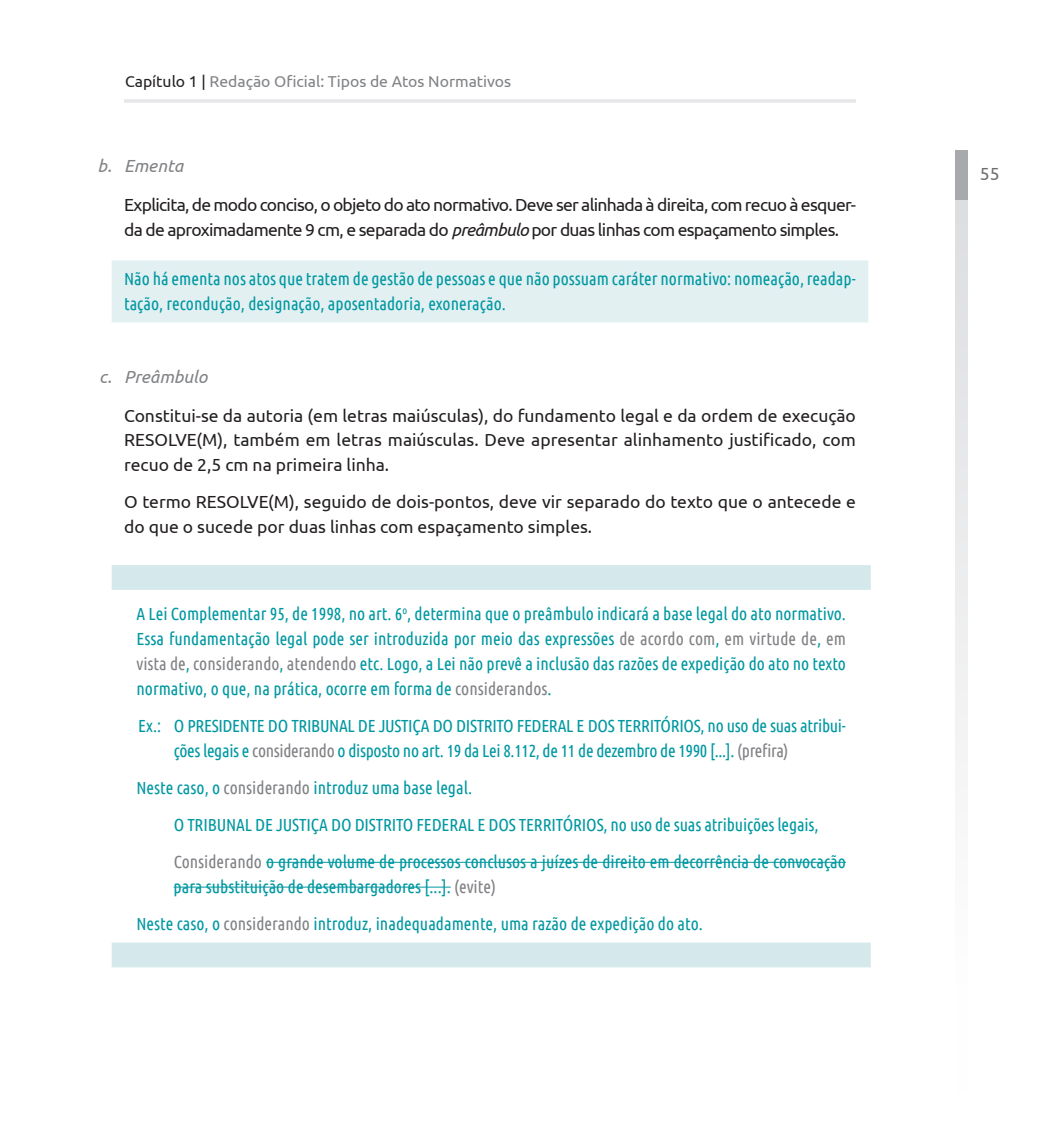
<style>
.page{position:relative;width:1042px;height:1141px;background:#fff}
.page>*{position:absolute;margin:0;border:0;box-sizing:border-box;transform-origin:0 0}
.t1{font:17.5px/24.8px "Ubuntu Condensed";color:#0098a1}
.t2{font:17.5px/24.8px "Ubuntu";letter-spacing:-.015em;color:#231f20;text-align:justify}
.t3{font:17.5px/24.8px "Ubuntu Condensed";letter-spacing:-.02em;color:#0098a1}
.t4{font:17.5px/24.8px "Ubuntu";letter-spacing:-.04em;color:#231f20}
.t5{font:italic 17.5px "Ubuntu";color:#808285}
.t6{font:17.5px "Ubuntu";color:#6c6d70}
.t7{font:15.75px "Ubuntu";color:#808285}
.s1{color:#231f20}
.s2{font-style:italic}
.s3{color:#808285}
</style>
<div class="page">
<svg style="left:955px;top:200px;width:12px;height:572px;fill:#e9e9ea"></svg>
<div style="left:955px;top:150px;width:12px;height:50px;background:#a8a9ad"></div>
<hr style="left:124px;top:99px;width:732px;height:4px;background:#e6e7e9">
<div style="left:112px;top:260px;width:756px;height:62px;background:#e2f0f2"></div>
<div style="left:112px;top:565px;width:759px;height:25px;background:#d5e9ec"></div>
<div style="left:112px;top:943px;width:759px;height:24px;background:#d5e9ec"></div>
<hr style="left:266px;top:862px;width:580px;height:1px;background:#0098a1">
<hr style="left:174px;top:887px;width:277px;height:1px;background:#0098a1">
<p class="t7" style="left:125px;top:72px;width:388px"><span class="s1">Capítulo 1 |</span> Redação Oficial: Tipos de Atos Normativos</p>
<p class="t5" style="left:98px;top:155px;width:87px">b. Ementa</p>
<p class="t4" style="left:124px;top:192px;width:733px">Explicita, de modo conciso, o objeto do ato normativo. Deve ser alinhada à direita, com recuo à esquer&shy;da de aproximadamente 9 cm, e separada do <span class="s2">preâmbulo</span> por duas linhas com espaçamento simples.</p>
<p class="t1" style="left:124px;top:266px;width:733px">Não há ementa nos atos que tratem de gestão de pessoas e que não possuam caráter normativo: nomeação, readap&shy;tação, recondução, designação, aposentadoria, exoneração.</p>
<p class="t5" style="left:99px;top:366px;width:110px">c. Preâmbulo</p>
<p class="t2" style="left:124px;top:402px;width:733px">Constitui-se da autoria (em letras maiúsculas), do fundamento legal e da ordem de execução RESOLVE(M), também em letras maiúsculas. Deve apresentar alinhamento justificado, com recuo de 2,5 cm na primeira linha.</p>
<p class="t2" style="left:124px;top:489px;width:733px">O termo RESOLVE(M), seguido de dois-pontos, deve vir separado do texto que o antecede e do que o sucede por duas linhas com espaçamento simples.</p>
<p class="t1" style="left:136px;top:601px;width:711px;text-align:justify">A Lei Complementar 95, de 1998, no art. 6<sup>o</sup>, determina que o preâmbulo indicará a base legal do ato normativo.<br>Essa fundamentação legal pode ser introduzida por meio das expressões <span class="s3">de acordo com</span>, <span class="s3">em virtude de</span>, <span class="s3">em vista de</span>, <span class="s3">considerando</span>, <span class="s3">atendendo</span> etc. Logo, a Lei não prevê a inclusão das razões de expedição do ato no texto normativo, o que, na prática, ocorre em forma de <span class="s3">considerandos</span>.</p>
<p class="t3" style="left:174px;top:712px;width:674px;text-indent:-36px">Ex.: O PRESIDENTE DO TRIBUNAL DE JUSTIÇA DO DISTRITO FEDERAL E DOS TERRITÓRIOS, no uso de suas atribui&shy;ções legais e <span class="s3">considerando</span> o disposto no art. 19 da Lei 8.112, de 11 de dezembro de 1990 [...]. <span class="s3">(prefira)</span></p>
<p class="t1" style="left:174px;top:768px;width:674px;line-height:37.3px;text-indent:-37px">Neste caso, o <span class="s3">considerando</span> introduz uma base legal.<br>O TRIBUNAL DE JUSTIÇA DO DISTRITO FEDERAL E DOS TERRITÓRIOS, no uso de suas atribuições legais,<br><span class="s3">Considerando</span> o grande volume de processos conclusos a juízes de direito em decorrência de convocação</p>
<p class="t1" style="left:136px;top:867px;width:568px;line-height:37.3px;text-indent:37px">para substituição de desembargadores [...]. <span class="s3">(evite)<br></span>Neste caso, o <span class="s3">considerando</span> introduz, inadequadamente, uma razão de expedição do ato.</p>
<p class="t6" style="left:980px;top:163px;width:21px">55</p>
</div>
